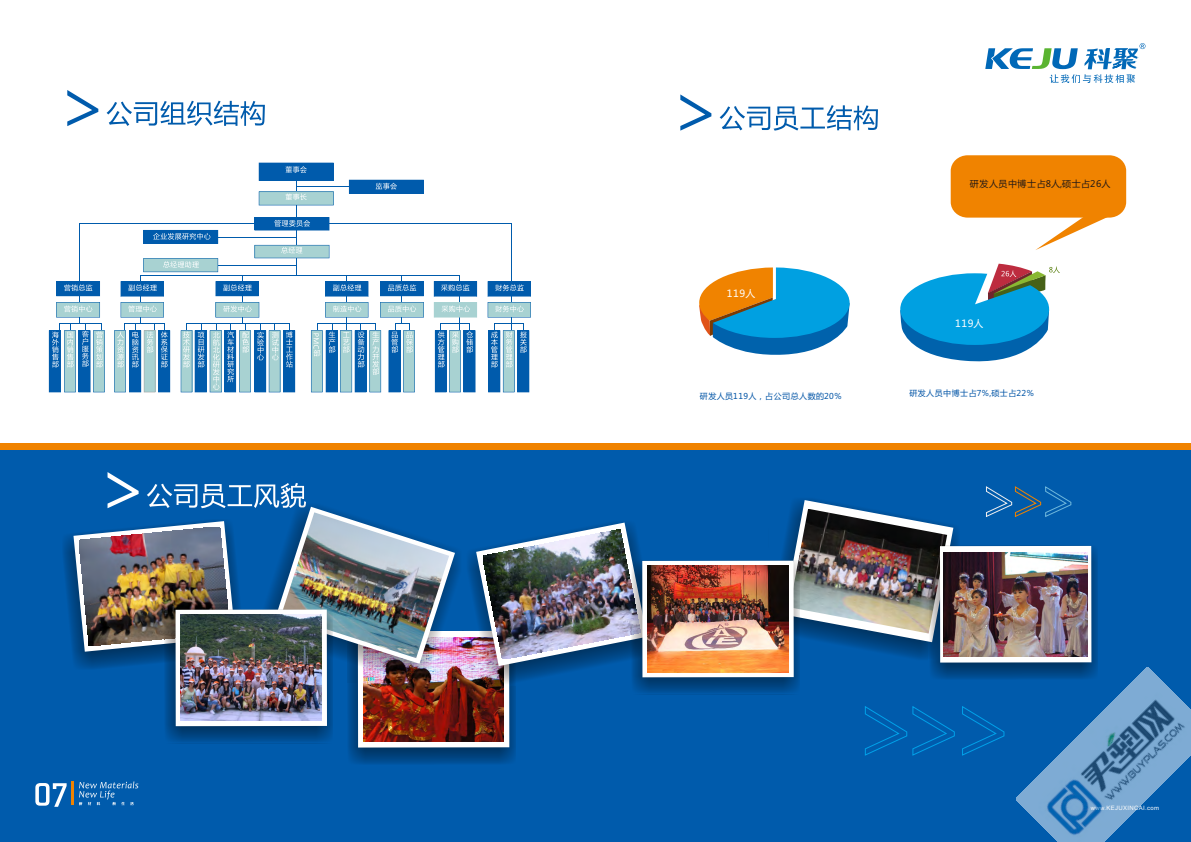
<style>
.page{position:relative;width:1191px;height:842px;background:#fff}
.page>*{position:absolute;margin:0;border:0;box-sizing:border-box;transform-origin:0 0}
.t1{font:9.8px "Microsoft Ya Hei";letter-spacing:.06em;color:#fff}
.t2{font:9px "Microsoft Ya Hei";letter-spacing:.06em;color:#231916}
.t3{font:8px "Microsoft Ya Hei";letter-spacing:.06em;color:#0054a6}
.t4{font:6px "Arial";letter-spacing:.055em;color:#fff}
</style>
<div class="page">
<div style="left:0;top:448px;width:1191px;height:394px;background:#005bac"></div>
<div style="left:0;top:443px;width:1191px;height:6px;background:#f08300"></div>
<svg style="left:719px;top:105px;width:159px;height:26px"></svg>
<svg style="left:680px;top:94px;width:31px;height:37px"></svg>
<svg style="left:35px;top:783px;width:32px;height:24px"></svg>
<hr style="left:71px;top:781px;width:3px;height:24px;background:#f08300">
<svg style="left:79px;top:781px;width:59px;height:24px"></svg>
<div style="left:950px;top:155px;width:176px;height:63px;background:#f08300;border-radius:16px"></div>
<svg style="left:1035px;top:216px;width:82px;height:34px"></svg>
<svg style="left:699px;top:267px;width:150px;height:88px"></svg>
<svg style="left:900px;top:264px;width:159px;height:98px"></svg>
<svg style="left:865px;top:706px;width:90px;height:50px"></svg>
<svg style="left:962px;top:706px;width:42px;height:50px"></svg>
<svg style="left:986px;top:486px;width:85px;height:31px"></svg>
<svg style="left:107px;top:101px;width:158px;height:25px"></svg>
<svg style="left:67px;top:90px;width:31px;height:36px"></svg>
<hr style="left:242px;top:276px;width:1px;height:47px;background:#005bac">
<hr style="left:459px;top:276px;width:1px;height:65px;background:#005bac">
<hr style="left:300px;top:223px;width:211px;height:1px;background:#005bac">
<hr style="left:511px;top:223px;width:1px;height:118px;background:#005bac">
<hr style="left:141px;top:275px;width:318px;height:1px;background:#005bac">
<hr style="left:296px;top:175px;width:1px;height:100px;background:#005bac">
<svg style="left:259px;top:191px;width:75px;height:14px"></svg>
<hr style="left:79px;top:223px;width:228px;height:1px;background:#005bac">
<hr style="left:79px;top:224px;width:1px;height:99px;background:#005bac">
<svg style="left:49px;top:302px;width:56px;height:90px"></svg>
<svg style="left:56px;top:281px;width:44px;height:15px"></svg>
<hr style="left:141px;top:276px;width:1px;height:47px;background:#005bac">
<hr style="left:402px;top:276px;width:1px;height:47px;background:#005bac">
<svg style="left:215px;top:281px;width:44px;height:15px"></svg>
<svg style="left:254px;top:217px;width:75px;height:13px"></svg>
<svg style="left:254px;top:245px;width:75px;height:13px"></svg>
<svg style="left:114px;top:281px;width:56px;height:111px"></svg>
<hr style="left:193px;top:237px;width:103px;height:1px;background:#005bac">
<svg style="left:143px;top:230px;width:75px;height:14px"></svg>
<hr style="left:193px;top:265px;width:103px;height:1px;background:#005bac">
<svg style="left:143px;top:258px;width:75px;height:14px"></svg>
<svg style="left:434px;top:281px;width:43px;height:111px"></svg>
<svg style="left:487px;top:281px;width:44px;height:111px"></svg>
<hr style="left:346px;top:276px;width:1px;height:71px;background:#005bac">
<svg style="left:181px;top:302px;width:114px;height:90px"></svg>
<svg style="left:311px;top:281px;width:113px;height:111px"></svg>
<svg style="left:259px;top:163px;width:75px;height:18px"></svg>
<hr style="left:296px;top:187px;width:63px;height:1px;background:#005bac">
<svg style="left:349px;top:180px;width:75px;height:14px"></svg>
<div style="left:768px;top:497px;width:192px;height:164px;background:#231916;opacity:.49"></div>
<svg style="left:783px;top:500px;width:170px;height:142px"></svg>
<img style="left:789px;top:509px;width:158px;height:124px">
<div style="left:62px;top:520px;width:181px;height:150px;background:#231916;opacity:.49"></div>
<div style="left:928px;top:545px;width:169px;height:135px;background:#231916;opacity:.49"></div>
<div style="left:940px;top:546px;width:151px;height:116px;background:#fff"></div>
<img style="left:943px;top:552px;width:144px;height:104px">
<div style="left:347px;top:630px;width:168px;height:135px;background:#231916;opacity:.49"></div>
<svg style="left:358px;top:631px;width:151px;height:116px;background:#e8dad8"></svg>
<img style="left:364px;top:637px;width:139px;height:104px">
<div style="left:259px;top:502px;width:203px;height:181px;background:#231916;opacity:.49"></div>
<img style="left:73px;top:472px;width:382px;height:192px">
<img style="left:281px;top:512px;width:168px;height:146px">
<div style="left:464px;top:520px;width:193px;height:165px;background:#231916;opacity:.49"></div>
<svg style="left:476px;top:523px;width:171px;height:143px"></svg>
<img style="left:483px;top:529px;width:157px;height:130px">
<div style="left:631px;top:560px;width:169px;height:134px;background:#231916;opacity:.49"></div>
<svg style="left:642px;top:561px;width:151px;height:116px;background:#eee2dc"></svg>
<img style="left:647px;top:566px;width:141px;height:106px">
<div style="left:164px;top:609px;width:169px;height:134px;background:#231916;opacity:.49"></div>
<div style="left:175px;top:609px;width:152px;height:117px;background:#fff"></div>
<img style="left:181px;top:615px;width:141px;height:106px">
<svg style="left:985px;top:43px;width:160px;height:40px"></svg>
<img style="left:1015px;top:667px;width:176px;height:175px">
<p class="t1" style="left:727px;top:289px;width:30px">119人</p>
<p class="t2" style="left:970px;top:180px;width:142px">研发人员中博士占8人,硕士占26人</p>
<p class="t1" style="left:955px;top:319px;width:30px">119人</p>
<p class="t3" style="left:700px;top:392px;width:143px">研发人员119人，占公司总人数的20%</p>
<p class="t3" style="left:909px;top:390px;width:126px">研发人员中博士占7%,硕士占22%</p>
<p class="t4" style="left:1090px;top:806px;width:70px">www.KEJUXINCAI.com</p>
</div>
